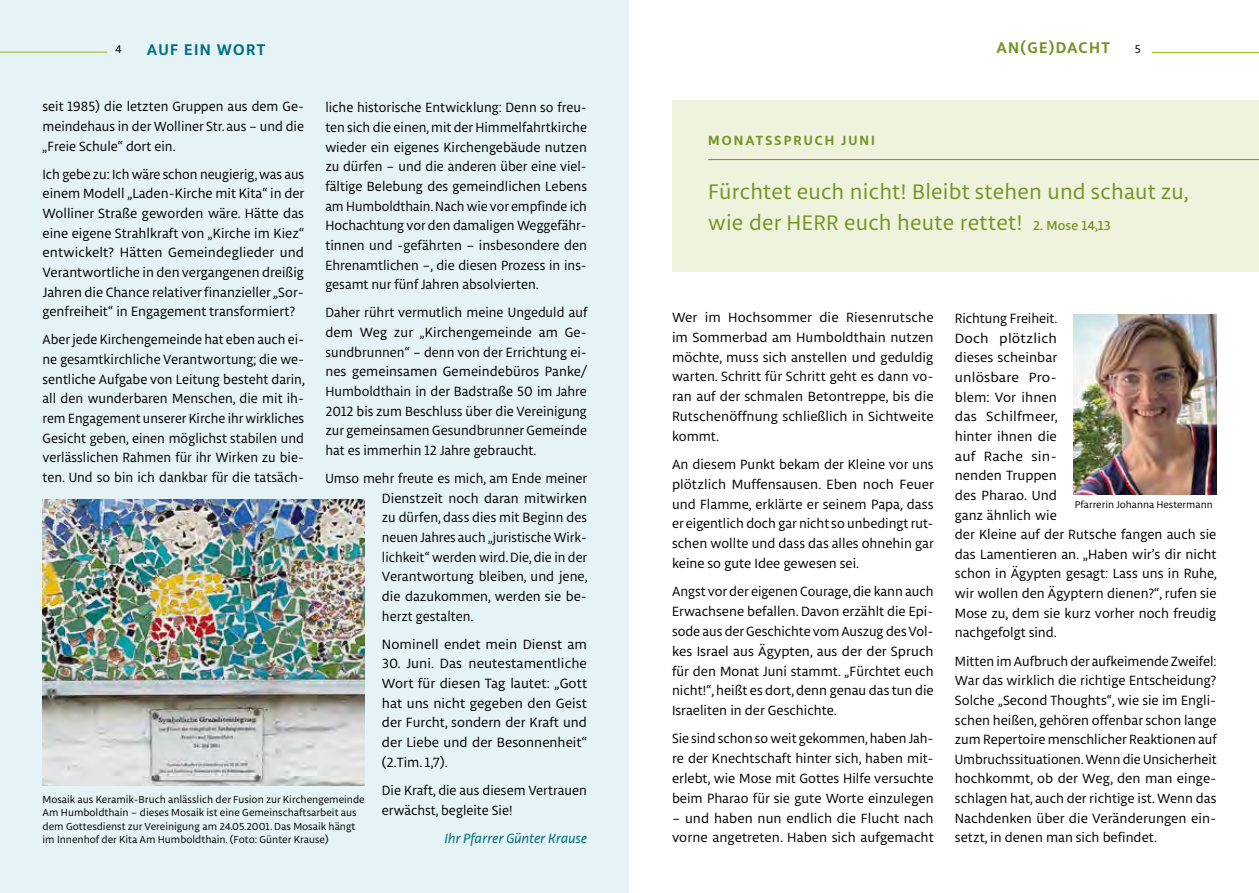
<style>
.page{position:relative;width:1259px;height:893px;background:#fff}
.page>*{position:absolute;margin:0;border:0;box-sizing:border-box;transform-origin:0 0}
.t1{font:22.5px/31.5px "Libertad";letter-spacing:.01em;color:#739421}
.t2{font:700 16.5px "Libertad";letter-spacing:.08em;color:#739421}
.t3{font:700 16.5px "Libertad";letter-spacing:.08em;color:#006e80}
.t4{font:14.25px/19.6px "Libertad";color:#000;text-align:justify}
.t5{font:14.25px/19.6px "Libertad";color:#000;text-align:justify;scale:.96 1}
.t6{font:italic 14.25px "Libertad";color:#006e80}
.t7{font:700 14.1px "Libertad";letter-spacing:.14em;color:#739421}
.t8{font:12px "Libertad";color:#000}
.t9{font:10.8px/13.5px "Libertad";color:#000}
.t10{font:10.5px "Libertad";color:#000}
.s1{font-weight:500;font-size:13.8px}
</style>
<div class="page">
<div style="left:0;top:0;width:629px;height:893px;background:#e5f3f6"></div>
<hr style="left:0;top:52px;width:107px;height:1px;background:#9db80e">
<hr style="left:1151px;top:52px;width:108px;height:1px;background:#9db80e">
<img style="left:43px;top:500px;width:322px;height:286px">
<div style="left:672px;top:100px;width:587px;height:172px;background:#eff2dc"></div>
<hr style="left:708px;top:159px;width:551px;height:1px;background:#739421">
<img style="left:1074px;top:315px;width:142px;height:179px">
<p class="t8" style="left:115px;top:42px;width:8px">4</p>
<p class="t3" style="left:147px;top:38px;width:120px">AUF EIN WORT</p>
<p class="t2" style="left:996px;top:36px;width:115px">AN(GE)DACHT</p>
<p class="t8" style="left:1134px;top:41px;width:8px">5</p>
<p class="t4" style="left:43px;top:97px;width:263px">seit 1985) die letzten Gruppen aus dem Ge&shy;meindehaus in der Wolliner Str. aus – und die „Freie Schule“ dort ein.</p>
<p class="t4" style="left:43px;top:164px;width:263px">Ich gebe zu: Ich wäre schon neugierig, was aus einem Modell „Laden-Kirche mit Kita“ in der Wolliner Straße geworden wäre. Hätte das eine eigene Strahlkraft von „Kirche im Kiez“ entwickelt? Hätten Gemeindeglieder und Verantwortliche in den vergangenen dreißig Jahren die Chance relativer finanzieller „Sor&shy;genfreiheit“ in Engagement transformiert?</p>
<p class="t5" style="left:43px;top:330px;width:275px">Aber jede Kirchengemeinde hat eben auch ei&shy;ne gesamtkirchliche Verantwortung; die we&shy;sentliche Aufgabe von Leitung besteht darin, all den wunderbaren Menschen, die mit ih&shy;rem Engagement unserer Kirche ihr wirkliches Gesicht geben, einen möglichst stabilen und verlässlichen Rahmen für ihr Wirken zu bie&shy;ten. Und so bin ich dankbar für die tatsäch-</p>
<p class="t4" style="left:325px;top:98px;width:263px">liche historische Entwicklung: Denn so freu&shy;ten sich die einen, mit der Himmelfahrtkirche wieder ein eigenes Kirchengebäude nutzen zu dürfen – und die anderen über eine viel&shy;fältige Belebung des gemeindlichen Lebens am Humboldthain. Nach wie vor empfinde ich Hochachtung vor den damaligen Weggefähr&shy;tinnen und -gefährten – insbesondere den Ehrenamtlichen –, die diesen Prozess in ins&shy;gesamt nur fünf Jahren absolvierten.</p>
<p class="t4" style="left:325px;top:303px;width:263px">Daher rührt vermutlich meine Ungeduld auf dem Weg zur „Kirchengemeinde am Ge&shy;sundbrunnen“ – denn von der Errichtung ei&shy;nes gemeinsamen Gemeindebüros Panke/ Humboldthain in der Badstraße 50 im Jahre 2012 bis zum Beschluss über die Vereinigung zur gemeinsamen Gesundbrunner Gemeinde hat es immerhin 12 Jahre gebraucht.</p>
<p class="t4" style="left:382px;top:468px;width:207px;text-indent:-57px">Umso mehr freute es mich, am Ende meiner Dienstzeit noch daran mitwirken zu dürfen, dass dies mit Beginn des neuen Jahres auch „juristische Wirk&shy;lichkeit“ werden wird. Die, die in der Verantwortung bleiben, und jene, die dazukommen, werden sie be&shy;herzt gestalten.</p>
<p class="t4" style="left:382px;top:634px;width:206px">Nominell endet mein Dienst am</p>
<p class="t4" style="left:382px;top:654px;width:207px">30. Juni. Das neutestamentliche Wort für diesen Tag lautet: „Gott hat uns nicht gegeben den Geist der Furcht, sondern der Kraft und der Liebe und der Besonnenheit“ (2.Tim. 1,7).</p>
<p class="t4" style="left:382px;top:780px;width:206px">Die Kraft, die aus diesem Vertrauen erwächst, begleite Sie!</p>
<p class="t6" style="left:444px;top:829px;width:144px">Ihr Pfarrer Günter Krause</p>
<p class="t9" style="left:43px;top:792px;width:324px">Mosaik aus Keramik-Bruch anlässlich der Fusion zur Kirchengemeinde Am Humboldthain – dieses Mosaik ist eine Gemeinschaftsarbeit aus dem Gottesdienst zur Vereinigung am 24.05.2001. Das Mosaik hängt im Innenhof der Kita Am Humboldthain. (Foto: Günter Krause)</p>
<p class="t7" style="left:708px;top:131px;width:168px">MONATSSPRUCH JUNI</p>
<h1 class="t1" style="left:708px;top:175px;width:482px">Fürchtet euch nicht! Bleibt stehen und schaut zu, wie der HERR euch heute rettet! <span class="s1">2. Mose 14,13</span></h1>
<p class="t4" style="left:672px;top:307px;width:263px">Wer im Hochsommer die Riesenrutsche im Sommerbad am Humboldthain nutzen möchte, muss sich anstellen und geduldig warten. Schritt für Schritt geht es dann vo&shy;ran auf der schmalen Betontreppe, bis die Rutschenöffnung schließlich in Sichtweite kommt.</p>
<p class="t4" style="left:672px;top:454px;width:263px">An diesem Punkt bekam der Kleine vor uns plötzlich Muffensausen. Eben noch Feuer und Flamme, erklärte er seinem Papa, dass er eigentlich doch gar nicht so unbedingt rut&shy;schen wollte und dass das alles ohnehin gar keine so gute Idee gewesen sei.</p>
<p class="t4" style="left:672px;top:581px;width:263px">Angst vor der eigenen Courage, die kann auch Erwachsene befallen. Davon erzählt die Epi&shy;sode aus der Geschichte vom Auszug des Vol&shy;kes Israel aus Ägypten, aus der der Spruch für den Monat Juni stammt. „Fürchtet euch nicht!“, heißt es dort, denn genau das tun die Israeliten in der Geschichte.</p>
<p class="t4" style="left:672px;top:729px;width:263px">Sie sind schon so weit gekommen, haben Jah&shy;re der Knechtschaft hinter sich, haben mit&shy;erlebt, wie Mose mit Gottes Hilfe versuchte beim Pharao für sie gute Worte einzulegen</p>
<p class="t4" style="left:672px;top:808px;width:263px">– und haben nun endlich die Flucht nach vorne angetreten. Haben sich aufgemacht</p>
<p class="t4" style="left:955px;top:308px;width:264px;text-align:left">Richtung Freiheit.<br>Doch plötzlich<br>dieses scheinbar<br>unlösbare Pro-<br>blem: Vor ihnen<br>das Schilfmeer,<br>hinter ihnen die<br>auf Rache sin-<br>nenden Truppen<br>des Pharao. Und<br>ganz ähnlich wie<br>der Kleine auf der Rutsche fangen auch sie das Lamentieren an. „Haben wir’s dir nicht schon in Ägypten gesagt: Lass uns in Ruhe, wir wollen den Ägyptern dienen?“, rufen sie<br>Mose zu, dem sie kurz vorher noch freudig nachgefolgt sind.</p>
<p class="t4" style="left:955px;top:651px;width:263px">Mitten im Aufbruch der aufkeimende Zweifel:<br>War das wirklich die richtige Entscheidung?<br>Solche „Second Thoughts“, wie sie im Engli&shy;schen heißen, gehören offenbar schon lange zum Repertoire menschlicher Reaktionen auf Umbruchssituationen. Wenn die Unsicherheit hochkommt, ob der Weg, den man einge&shy;schlagen hat, auch der richtige ist. Wenn das Nachdenken über die Veränderungen ein&shy;setzt, in denen man sich befindet.</p>
<p class="t10" style="left:1075px;top:498px;width:139px">Pfarrerin Johanna Hestermann</p>
</div>
